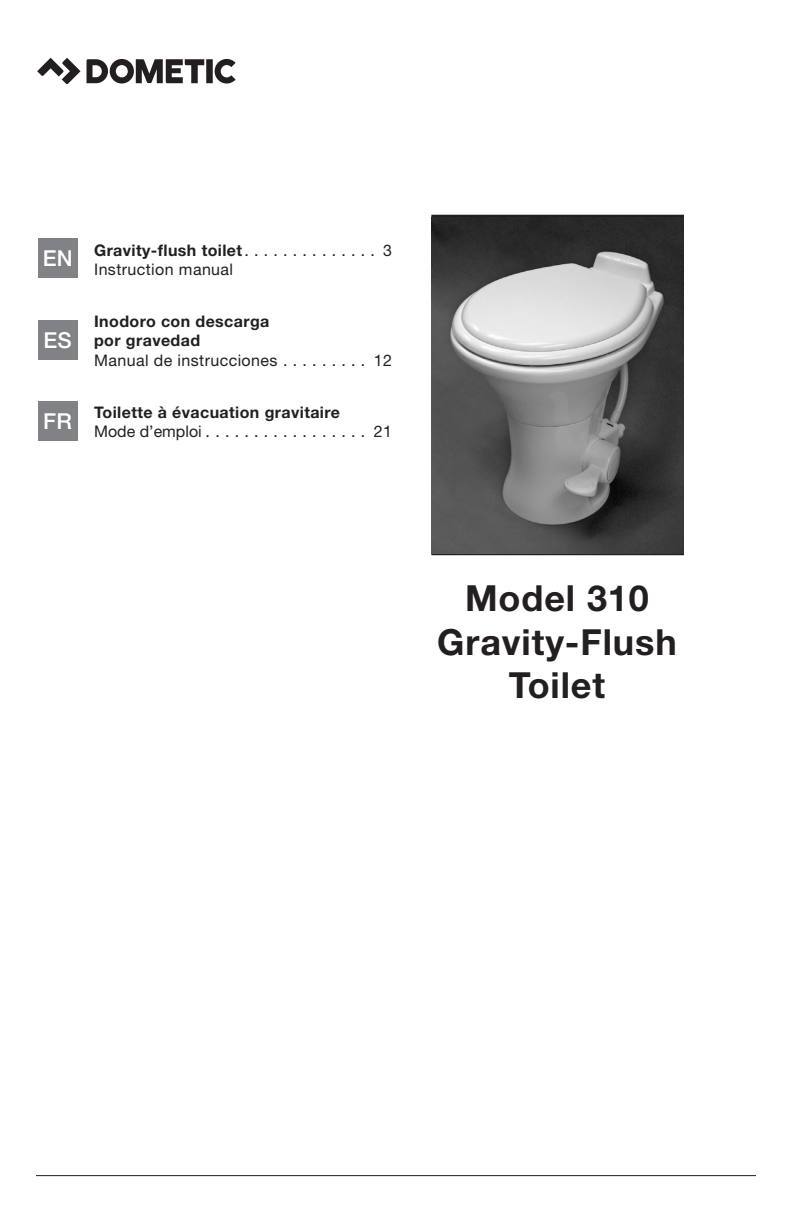
<style>
.page{position:relative;width:792px;height:1224px;background:#fff}
.page>*{position:absolute;margin:0;border:0;box-sizing:border-box;transform-origin:0 0}
.t1{font:700 36px/43.2px "Helvetica Neue LT Std";letter-spacing:.025em;color:#231f20;text-align:center}
.t2{font:500 22px "Helvetica Neue LT Std";color:#fff}
.t3{font:16px/19.2px "Helvetica Neue LT Std";letter-spacing:.025em;color:#231f20}
.t4{font:16px/19.2px "Helvetica Neue LT Std";color:#231f20}
.s1{font-weight:700}
</style>
<div class="page">
<hr style="left:36px;top:1175px;width:720px;height:1px;background:#231f20">
<div style="left:38px;top:239px;width:40px;height:39px;background:#808285"></div>
<div style="left:38px;top:320px;width:40px;height:40px;background:#808285"></div>
<div style="left:38px;top:401px;width:40px;height:40px;background:#808285"></div>
<img style="left:432px;top:218px;width:251px;height:336px">
<svg style="left:37px;top:58px;width:44px;height:26px"></svg>
<svg style="left:87px;top:59px;width:149px;height:25px"></svg>
<p class="t2" style="left:43px;top:245px;width:31px">EN</p>
<p class="t2" style="left:44px;top:327px;width:30px">ES</p>
<p class="t2" style="left:43px;top:408px;width:30px">FR</p>
<p class="t3" style="left:94px;top:240px;width:300px"><span class="s1">Gravity-flush toilet</span> . . . . . . . . . . . . . . 3<br>Instruction manual</p>
<p class="t3" style="left:94px;top:312px;width:299px"><span class="s1">Inodoro con descarga<br>por gravedad<br></span>Manual de instrucciones . . . . . . . . . 12</p>
<p class="t4" style="left:94px;top:402px;width:299px"><span class="s1">Toilette à évacuation gravitaire<br></span>Mode d’emploi . . . . . . . . . . . . . . . . . 21</p>
<p class="t1" style="left:437px;top:576px;width:241px">Model 310<br>Gravity-Flush<br>Toilet</p>
</div>
